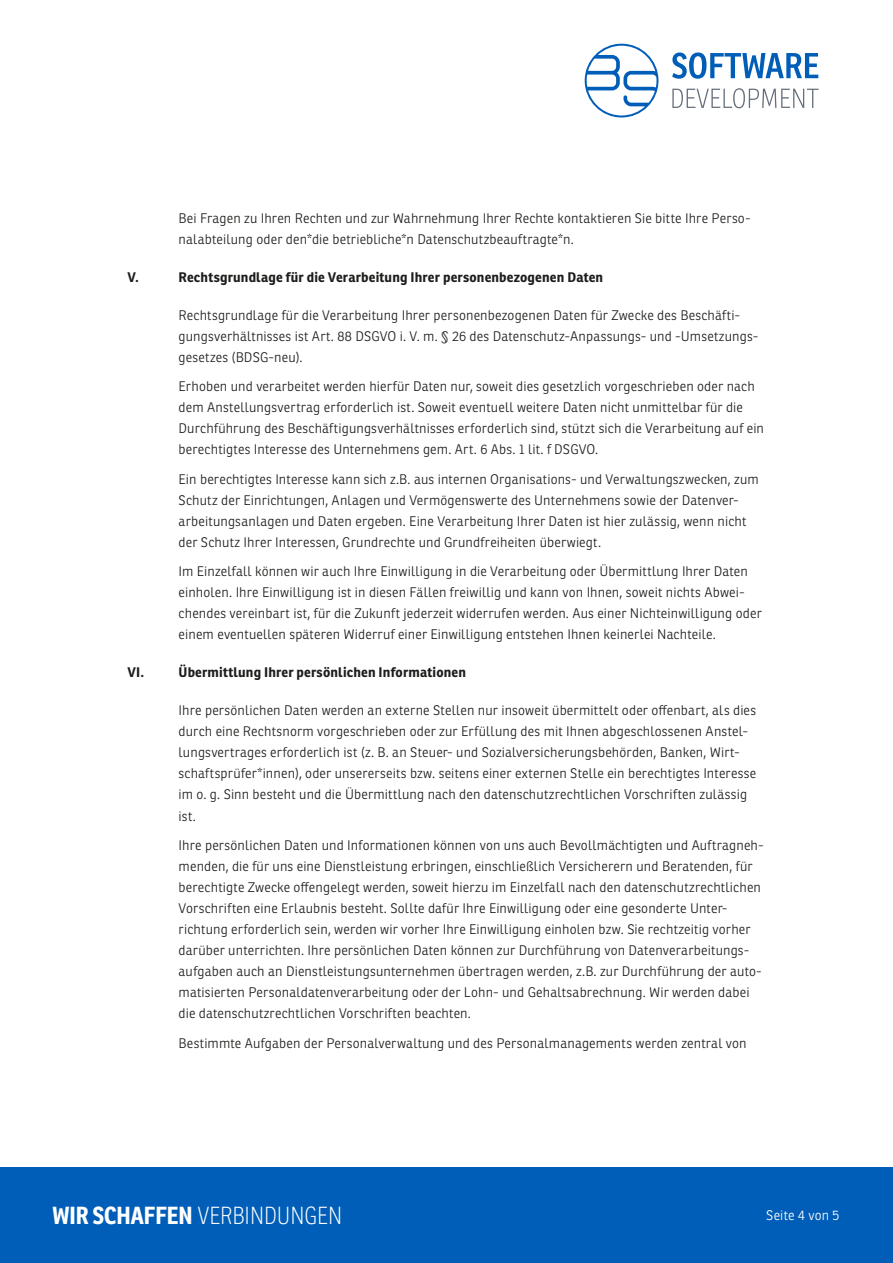
<style>
.page{position:relative;width:893px;height:1263px;background:#fff}
.page>*{position:absolute;margin:0;border:0;box-sizing:border-box;transform-origin:0 0}
.t1{font:100 24px "Ronnia Cond";color:#fff}
.t2{font:300 13.5px/21px "Ronnia";letter-spacing:.01em;color:#1d1d1b}
.t3{font:700 13.5px "Ronnia";letter-spacing:.01em;color:#1d1d1b}
.t4{font:300 13.5px "Ronnia";letter-spacing:.01em;color:#fff}
.s1{font-weight:700}
</style>
<div class="page">
<div style="left:0;top:1167px;width:893px;height:96px;background:#005eb8"></div>
<svg style="left:672px;top:88px;width:147px;height:20px"></svg>
<svg style="left:672px;top:52px;width:146px;height:27px"></svg>
<svg style="left:585px;top:44px;width:73px;height:73px"></svg>
<p class="t2" style="left:179px;top:207px;width:574px">Bei Fragen zu Ihren Rechten und zur Wahrnehmung Ihrer Rechte kontaktieren Sie bitte Ihre Perso&shy;nalabteilung oder den*die betriebliche*n Datenschutzbeauftragte*n.</p>
<p class="t3" style="left:128px;top:268px;width:13px">V.</p>
<p class="t3" style="left:179px;top:268px;width:426px">Rechtsgrundlage für die Verarbeitung Ihrer personenbezogenen Daten</p>
<p class="t2" style="left:179px;top:304px;width:581px">Rechtsgrundlage für die Verarbeitung Ihrer personenbezogenen Daten für Zwecke des Beschäfti&shy;gungsverhältnisses ist Art. 88 DSGVO i. V. m. § 26 des Datenschutz-Anpassungs- und -Umsetzungs&shy;gesetzes (BDSG-neu).</p>
<p class="t2" style="left:179px;top:376px;width:587px">Erhoben und verarbeitet werden hierfür Daten nur, soweit dies gesetzlich vorgeschrieben oder nach dem Anstellungsvertrag erforderlich ist. Soweit eventuell weitere Daten nicht unmittelbar für die Durchführung des Beschäftigungsverhältnisses erforderlich sind, stützt sich die Verarbeitung auf ein berechtigtes Interesse des Unternehmens gem. Art. 6 Abs. 1 lit. f DSGVO.</p>
<p class="t2" style="left:179px;top:468px;width:582px">Ein berechtigtes Interesse kann sich z.B. aus internen Organisations- und Verwaltungszwecken, zum Schutz der Einrichtungen, Anlagen und Vermögenswerte des Unternehmens sowie der Datenver&shy;arbeitungsanlagen und Daten ergeben. Eine Verarbeitung Ihrer Daten ist hier zulässig, wenn nicht der Schutz Ihrer Interessen, Grundrechte und Grundfreiheiten überwiegt.</p>
<p class="t2" style="left:179px;top:561px;width:585px">Im Einzelfall können wir auch Ihre Einwilligung in die Verarbeitung oder Übermittlung Ihrer Daten einholen. Ihre Einwilligung ist in diesen Fällen freiwillig und kann von Ihnen, soweit nichts Abwei&shy;chendes vereinbart ist, für die Zukunft jederzeit widerrufen werden. Aus einer Nichteinwilligung oder einem eventuellen späteren Widerruf einer Einwilligung entstehen Ihnen keinerlei Nachteile.</p>
<p class="t3" style="left:128px;top:664px;width:18px">VI.</p>
<p class="t3" style="left:179px;top:664px;width:289px">Übermittlung Ihrer persönlichen Informationen</p>
<p class="t2" style="left:179px;top:700px;width:579px">Ihre persönlichen Daten werden an externe Stellen nur insoweit übermittelt oder offenbart, als dies durch eine Rechtsnorm vorgeschrieben oder zur Erfüllung des mit Ihnen abgeschlossenen Anstel&shy;lungsvertrages erforderlich ist (z. B. an Steuer- und Sozialversicherungsbehörden, Banken, Wirt&shy;schaftsprüfer*innen), oder unsererseits bzw. seitens einer externen Stelle ein berechtigtes Interesse im o. g. Sinn besteht und die Übermittlung nach den datenschutzrechtlichen Vorschriften zulässig ist.</p>
<p class="t2" style="left:179px;top:835px;width:587px">Ihre persönlichen Daten und Informationen können von uns auch Bevollmächtigten und Auftragneh&shy;menden, die für uns eine Dienstleistung erbringen, einschließlich Versicherern und Beratenden, für berechtigte Zwecke offengelegt werden, soweit hierzu im Einzelfall nach den datenschutzrechtlichen Vorschriften eine Erlaubnis besteht. Sollte dafür Ihre Einwilligung oder eine gesonderte Unter&shy;richtung erforderlich sein, werden wir vorher Ihre Einwilligung einholen bzw. Sie rechtzeitig vorher darüber unterrichten. Ihre persönlichen Daten können zur Durchführung von Datenverarbeitungs&shy;aufgaben auch an Dienstleistungsunternehmen übertragen werden, z.B. zur Durchführung der auto&shy;matisierten Personaldatenverarbeitung oder der Lohn- und Gehaltsabrechnung. Wir werden dabei die datenschutzrechtlichen Vorschriften beachten.</p>
<p class="t2" style="left:179px;top:1032px;width:570px">Bestimmte Aufgaben der Personalverwaltung und des Personalmanagements werden zentral von</p>
<h1 class="t1" style="left:52px;top:1202px;width:291px"><span class="s1">WIR SCHAFFEN</span> VERBINDUNGEN</h1>
<p class="t4" style="left:766px;top:1207px;width:75px">Seite 4 von 5</p>
</div>
